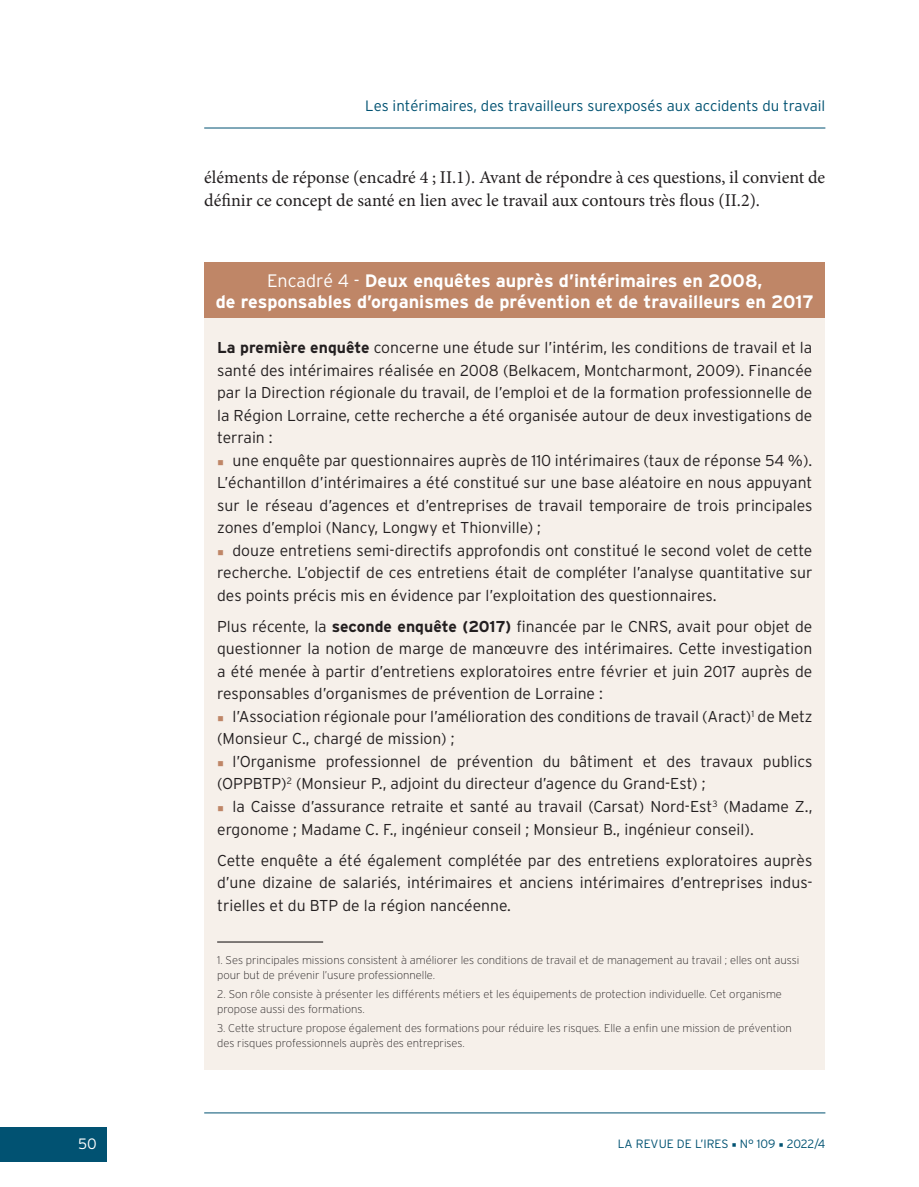
<style>
.page{position:relative;width:919px;height:1187px;background:#fff}
.page>*{position:absolute;margin:0;border:0;box-sizing:border-box;transform-origin:0 0}
.t1{font:18px/22.5px "Minion Pro";color:#231f20}
.TITRE_ENCADRE{font:700 18px/21.6px "Interstate";color:#fff;text-align:center}
.ENCADRE_POUCE{font:300 15.75px/22.5px "Interstate";color:#231f20}
.ENCADRE{font:300 15.75px/22.5px "Interstate";color:#231f20;text-align:justify}
.t2{font:300 15px "Interstate";color:#015272}
.t3{font:300 15px "Interstate";color:#fff}
.t4{font:300 12px "Interstate";color:#015272}
.ENCADRE_SOURCES_2{font:200 11.25px/15px "Interstate";color:#231f20}
.ENCADRE_SOURCES_1{font:200 11.25px/15px "Interstate";color:#231f20}
.s1{font-weight:300}
.s2{font-weight:700}
.s3{font-family:"Minion Pro";font-weight:400;font-size:17.25px;color:#bf8667}
.s4{font-family:"Minion Pro";font-weight:400}
</style>
<div class="page">
<div style="left:0;top:1127px;width:106px;height:34px;background:#015272"></div>
<hr style="left:204px;top:128px;width:621px;height:1px;background:#015272">
<hr style="left:204px;top:1112px;width:621px;height:1px;background:#015272">
<div style="left:204px;top:263px;width:621px;height:55px;background:#bf8667"></div>
<div style="left:204px;top:318px;width:621px;height:751px;background:#f6f0ea"></div>
<hr style="left:217px;top:941px;width:106px;height:1px;background:#231f20">
<p class="t2" style="left:365px;top:97px;width:461px">Les intérimaires, des travailleurs surexposés aux accidents du travail</p>
<p class="t1" style="left:204px;top:166px;width:622px">éléments de réponse (encadré 4 ; II.1). Avant de répondre à ces questions, il convient de définir ce concept de santé en lien avec le travail aux contours très flous (II.2).</p>
<p class="TITRE_ENCADRE" style="left:216px;top:269px;width:599px"><span class="s1">Encadré 4 -</span> Deux enquêtes auprès d’intérimaires en 2008,<br>de responsables d’organismes de prévention et de travailleurs en 2017</p>
<p class="ENCADRE" style="left:217px;top:336px;width:596px"><span class="s2">La première enquête</span> concerne une étude sur l’intérim, les conditions de travail et la santé des intérimaires réalisée en 2008 (Belkacem, Montcharmont, 2009). Financée par la Direction régionale du travail, de l’emploi et de la formation professionnelle de la Région Lorraine, cette recherche a été organisée autour de deux investigations de terrain :</p>
<p class="ENCADRE_POUCE" style="left:217px;top:449px;width:596px;text-align:justify"><span class="s3">■</span> une enquête par questionnaires auprès de 110 intérimaires (taux de réponse 54 %).<br>L’échantillon d’intérimaires a été constitué sur une base aléatoire en nous appuyant sur le réseau d’agences et d’entreprises de travail temporaire de trois principales zones d’emploi (Nancy, Longwy et Thionville) ;</p>
<p class="ENCADRE_POUCE" style="left:217px;top:539px;width:596px;text-align:justify"><span class="s3">■</span> douze entretiens semi-directifs approfondis ont constitué le second volet de cette recherche. L’objectif de ces entretiens était de compléter l’analyse quantitative sur des points précis mis en évidence par l’exploitation des questionnaires.</p>
<p class="ENCADRE" style="left:217px;top:615px;width:596px">Plus récente, la <span class="s2">seconde enquête (2017)</span> financée par le CNRS, avait pour objet de questionner la notion de marge de manœuvre des intérimaires. Cette investigation a été menée à partir d’entretiens exploratoires entre février et juin 2017 auprès de responsables d’organismes de prévention de Lorraine :</p>
<p class="ENCADRE_POUCE" style="left:217px;top:705px;width:596px"><span class="s3">■</span> l’Association régionale pour l’amélioration des conditions de travail (Aract)<sup>1</sup> de Metz (Monsieur C., chargé de mission) ;</p>
<p class="ENCADRE_POUCE" style="left:217px;top:750px;width:596px"><span class="s3">■</span> l’Organisme professionnel de prévention du bâtiment et des travaux publics (OPPBTP)<sup>2</sup> (Monsieur P., adjoint du directeur d’agence du Grand-Est) ;</p>
<p class="ENCADRE_POUCE" style="left:217px;top:795px;width:596px"><span class="s3">■</span> la Caisse d’assurance retraite et santé au travail (Carsat) Nord-Est<sup>3</sup> (Madame Z., ergonome ; Madame C. F., ingénieur conseil ; Monsieur B., ingénieur conseil).</p>
<p class="ENCADRE" style="left:217px;top:848px;width:596px">Cette enquête a été également complétée par des entretiens exploratoires auprès d’une dizaine de salariés, intérimaires et anciens intérimaires d’entreprises indus&shy;trielles et du BTP de la région nancéenne.</p>
<p class="ENCADRE_SOURCES_1" style="left:217px;top:952px;width:583px">1. Ses principales missions consistent à améliorer les conditions de travail et de management au travail ; elles ont aussi pour but de prévenir l’usure professionnelle.</p>
<p class="ENCADRE_SOURCES_2" style="left:217px;top:986px;width:566px">2. Son rôle consiste à présenter les différents métiers et les équipements de protection individuelle. Cet organisme propose aussi des formations.</p>
<p class="ENCADRE_SOURCES_2" style="left:217px;top:1020px;width:576px">3. Cette structure propose également des formations pour réduire les risques. Elle a enfin une mission de prévention des risques professionnels auprès des entreprises.</p>
<p class="t3" style="left:78px;top:1135px;width:20px">50</p>
<p class="t4" style="left:617px;top:1137px;width:209px">LA REVUE DE L’IRES <span class="s4">■</span> N° 109 <span class="s4">■</span> 2022/4</p>
</div>
